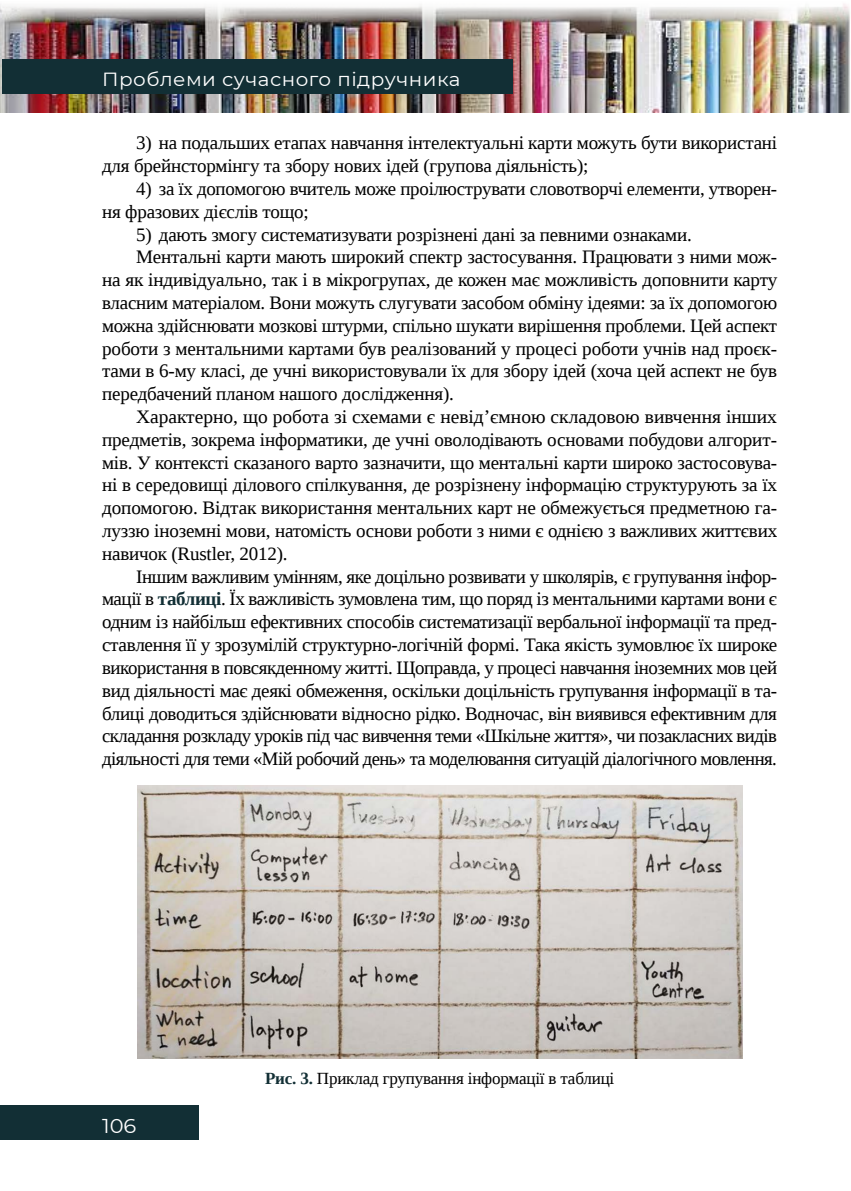
<style>
.page{position:relative;width:851px;height:1191px;background:#fff}
.page>*{position:absolute;margin:0;border:0;box-sizing:border-box;transform-origin:0 0}
.t1{font:20px "Montserrat";color:#fff;scale:1.05 1}
.t2{font:19px/22.8px "Liberation Serif";letter-spacing:-.015em;color:#000}
.t3{font:19px "Montserrat";letter-spacing:.025em;color:#fff;scale:1.05 1}
.t4{font:17px "Liberation Serif";letter-spacing:-.01em;color:#000}
.s1{font-weight:700;color:#122f35}
</style>
<div class="page">
<img style="left:0;top:4px;width:850px;height:109px">
<div style="left:2px;top:60px;width:510px;height:34px;background:#122f35"></div>
<div style="left:0;top:1106px;width:198px;height:34px;background:#122f35"></div>
<img style="left:137px;top:786px;width:605px;height:272px">
<p class="t3" style="left:102px;top:66px;width:343px">Проблеми сучасного підручника</p>
<p class="t2" style="left:102px;top:131px;width:676px;text-indent:34px">3) на подальших етапах навчання інтелектуальні карти можуть бути використані для брейнстормінгу та збору нових ідей (групова діяльність);</p>
<p class="t2" style="left:102px;top:177px;width:676px;text-indent:34px">4) за їх допомогою вчитель може проілюструвати словотворчі елементи, утворен&shy;ня фразових дієслів тощо;</p>
<p class="t2" style="left:136px;top:223px;width:557px">5) дають змогу систематизувати розрізнені дані за певними ознаками.</p>
<p class="t2" style="left:136px;top:245px;width:642px">Ментальні карти мають широкий спектр застосування. Працювати з ними мож-</p>
<p class="t2" style="left:102px;top:268px;width:676px">на як індивідуально, так і в мікрогрупах, де кожен має можливість доповнити карту</p>
<p class="t2" style="left:102px;top:291px;width:676px">власним матеріалом. Вони можуть слугувати засобом обміну ідеями: за їх допомогою</p>
<p class="t2" style="left:102px;top:314px;width:676px">можна здійснювати мозкові штурми, спільно шукати вирішення проблеми. Цей аспект</p>
<p class="t2" style="left:102px;top:337px;width:676px">роботи з ментальними картами був реалізований у процесі роботи учнів над проєк-</p>
<p class="t2" style="left:102px;top:359px;width:676px">тами в 6-му класі, де учні використовували їх для збору ідей (хоча цей аспект не був</p>
<p class="t2" style="left:102px;top:382px;width:353px">передбачений планом нашого дослідження).</p>
<p class="t2" style="left:136px;top:405px;width:642px">Характерно, що робота зі схемами є невід’ємною складовою вивчення інших</p>
<p class="t2" style="left:102px;top:428px;width:676px">предметів, зокрема інформатики, де учні оволодівають основами побудови алгорит-</p>
<p class="t2" style="left:102px;top:451px;width:676px">мів. У контексті сказаного варто зазначити, що ментальні карти широко застосовува-</p>
<p class="t2" style="left:102px;top:473px;width:676px">ні в середовищі ділового спілкування, де розрізнену інформацію структурують за їх</p>
<p class="t2" style="left:102px;top:496px;width:676px">допомогою. Відтак використання ментальних карт не обмежується предметною га-</p>
<p class="t2" style="left:102px;top:519px;width:676px">луззю іноземні мови, натомість основи роботи з ними є однією з важливих життєвих</p>
<p class="t2" style="left:102px;top:542px;width:187px">навичок (Rustler, 2012).</p>
<p class="t2" style="left:136px;top:565px;width:642px">Іншим важливим умінням, яке доцільно розвивати у школярів, є групування інфор-</p>
<p class="t2" style="left:102px;top:587px;width:676px">мації в <span class="s1">таблиці</span>. Їх важливість зумовлена тим, що поряд із ментальними картами вони є</p>
<p class="t2" style="left:102px;top:610px;width:676px">одним із найбільш ефективних способів систематизації вербальної інформації та пред-</p>
<p class="t2" style="left:102px;top:633px;width:676px">ставлення її у зрозумілій структурно-логічній формі. Така якість зумовлює їх широке</p>
<p class="t2" style="left:102px;top:656px;width:676px">використання в повсякденному житті. Щоправда, у процесі навчання іноземних мов цей</p>
<p class="t2" style="left:102px;top:679px;width:676px">вид діяльності має деякі обмеження, оскільки доцільність групування інформації в та-</p>
<p class="t2" style="left:102px;top:701px;width:676px">блиці доводиться здійснювати відносно рідко. Водночас, він виявився ефективним для</p>
<p class="t2" style="left:102px;top:724px;width:676px">складання розкладу уроків під час вивчення теми «Шкільне життя», чи позакласних видів</p>
<p class="t2" style="left:102px;top:747px;width:676px">діяльності для теми «Мій робочий день» та моделювання ситуацій діалогічного мовлення.</p>
<p class="t1" style="left:102px;top:1111px;width:34px">106</p>
<p class="t4" style="left:265px;top:1067px;width:351px"><span class="s1">Рис. 3.</span> Приклад групування інформації в таблиці</p>
</div>
